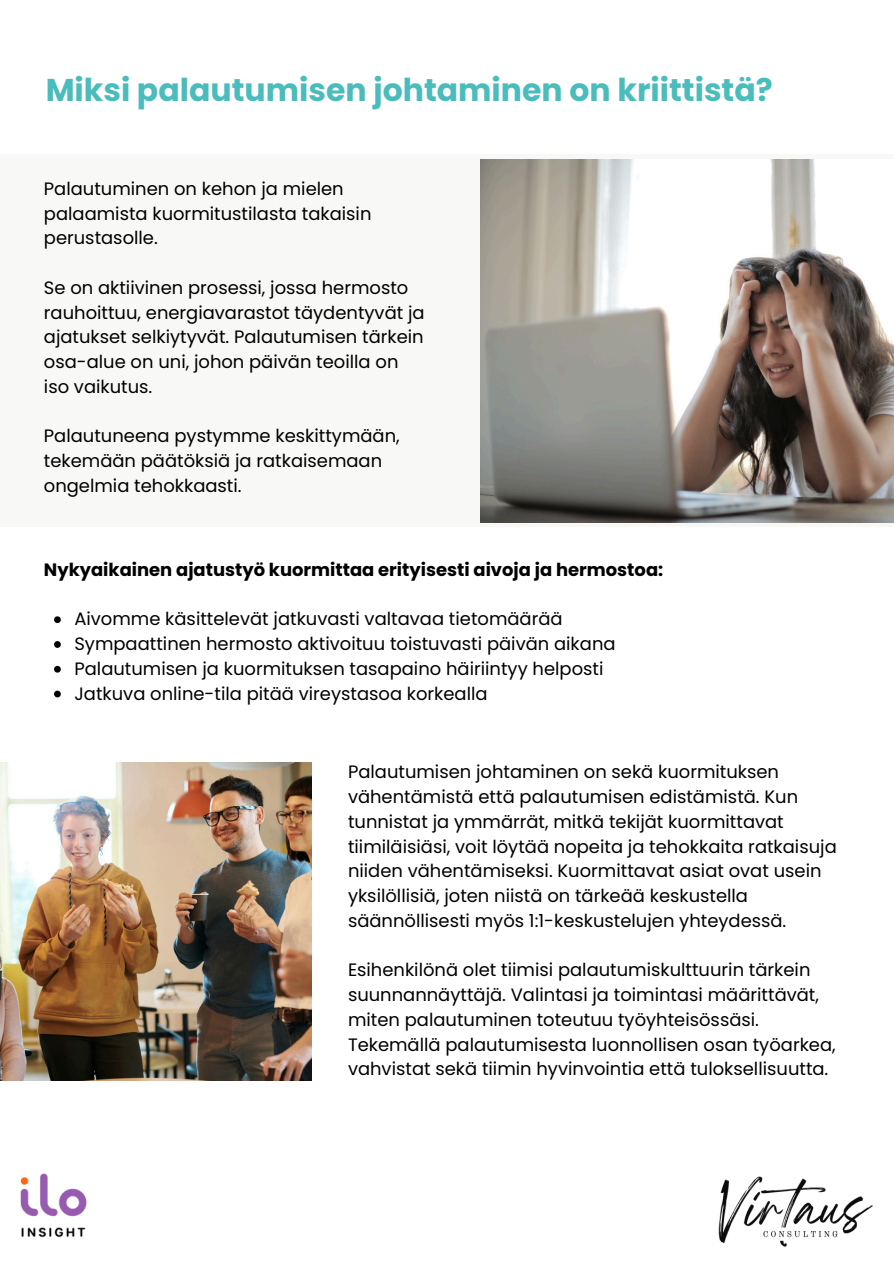
<style>
.page{position:relative;width:894px;height:1264px;background:#fff}
.page>*{position:absolute;margin:0;border:0;box-sizing:border-box;transform-origin:0 0}
.t1{font:700 31.5px "Poppins";color:#4abcbc}
.t2{font:17.85px/24.8px "Poppins";color:#000}
.t3{font:700 17.85px "Poppins";color:#000}
</style>
<div class="page">
<img style="left:20px;top:1173px;width:67px;height:65px">
<img style="left:0;top:762px;width:312px;height:318px">
<div style="left:0;top:154px;width:892px;height:373px;background:#f8f8f7"></div>
<img style="left:480px;top:160px;width:413px;height:362px">
<img style="left:718px;top:1176px;width:155px;height:71px">
<svg style="left:54px;top:616px;width:7px;height:7px"></svg>
<svg style="left:54px;top:641px;width:7px;height:7px"></svg>
<svg style="left:54px;top:666px;width:7px;height:6px"></svg>
<svg style="left:54px;top:690px;width:7px;height:7px"></svg>
<h1 class="t1" style="left:46px;top:68px;width:728px">Miksi palautumisen johtaminen on kriittistä?</h1>
<p class="t2" style="left:44px;top:176px;width:329px">Palautuminen on kehon ja mielen palaamista kuormitustilasta takaisin perustasolle.</p>
<p class="t2" style="left:44px;top:275px;width:382px">Se on aktiivinen prosessi, jossa hermosto rauhoittuu, energiavarastot täydentyvät ja ajatukset selkiytyvät. Palautumisen tärkein osa-alue on uni, johon päivän teoilla on iso vaikutus.</p>
<p class="t2" style="left:44px;top:424px;width:357px">Palautuneena pystymme keskittymään, tekemään päätöksiä ja ratkaisemaan ongelmia tehokkaasti.</p>
<p class="t3" style="left:44px;top:557px;width:620px">Nykyaikainen ajatustyö kuormittaa erityisesti aivoja ja hermostoa:</p>
<h2 class="t2" style="left:74px;top:606px;width:489px">Aivomme käsittelevät jatkuvasti valtavaa tietomäärää</h2>
<p class="t2" style="left:74px;top:631px;width:542px">Sympaattinen hermosto aktivoituu toistuvasti päivän aikana</p>
<p class="t2" style="left:74px;top:656px;width:530px">Palautumisen ja kuormituksen tasapaino häiriintyy helposti</p>
<p class="t2" style="left:74px;top:681px;width:414px">Jatkuva online-tila pitää vireystasoa korkealla</p>
<p class="t2" style="left:348px;top:759px;width:490px">Palautumisen johtaminen on sekä kuormituksen vähentämistä että palautumisen edistämistä. Kun tunnistat ja ymmärrät, mitkä tekijät kuormittavat tiimiläisiäsi, voit löytää nopeita ja tehokkaita ratkaisuja niiden vähentämiseksi. Kuormittavat asiat ovat usein yksilöllisiä, joten niistä on tärkeää keskustella säännöllisesti myös 1:1-keskustelujen yhteydessä.</p>
<p class="t2" style="left:348px;top:957px;width:489px">Esihenkilönä olet tiimisi palautumiskulttuurin tärkein suunnannäyttäjä. Valintasi ja toimintasi määrittävät, miten palautuminen toteutuu työyhteisössäsi.<br>Tekemällä palautumisesta luonnollisen osan työarkea, vahvistat sekä tiimin hyvinvointia että tuloksellisuutta.</p>
</div>
